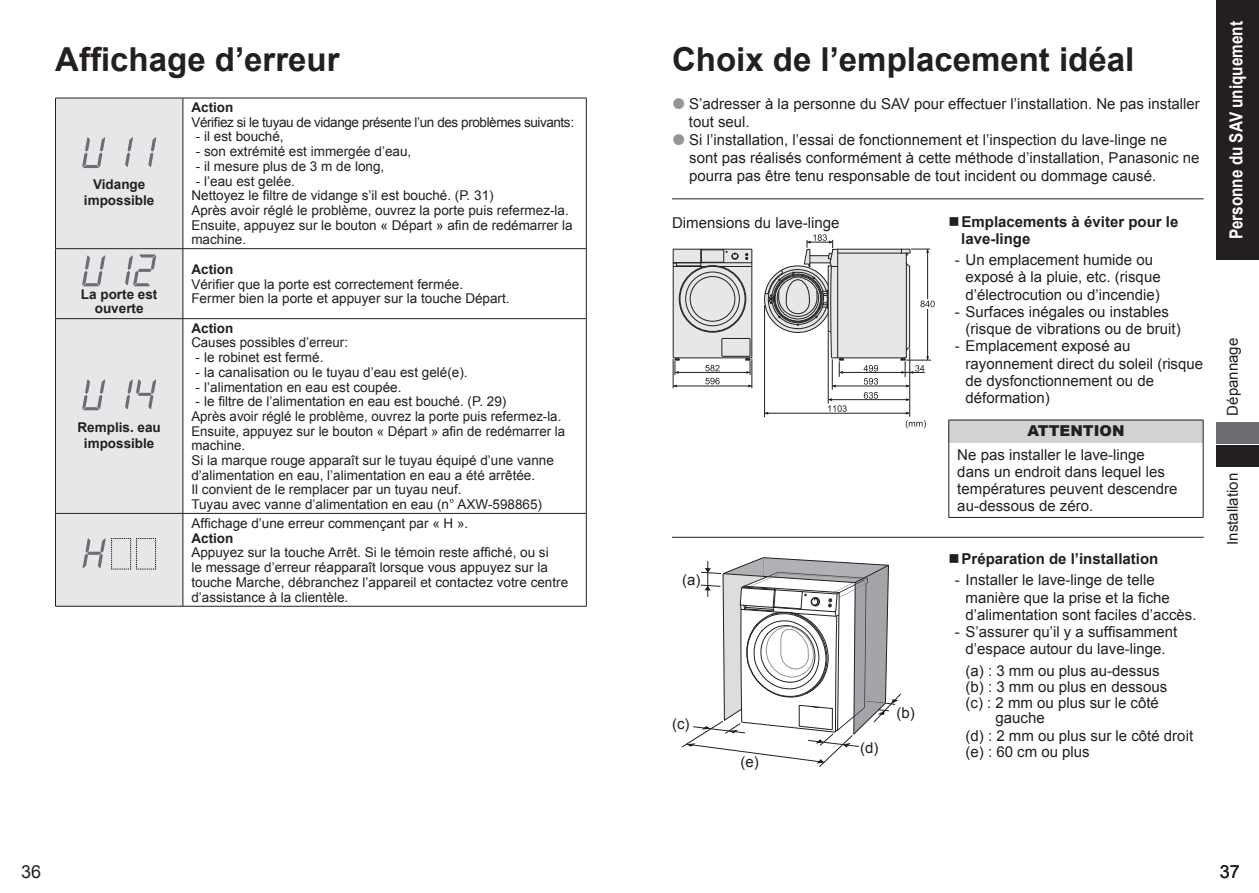
<style>
.page{position:relative;width:1259px;height:893px;background:#fff}
.page>*{position:absolute;margin:0;border:0;box-sizing:border-box;transform-origin:0 0}
.t1{font:700 33px "Arial";color:#231f20}
.t2{font:700 18px "Arial";color:#fff;scale:.85 1}
.t3{font:18px "Arial";color:#231f20}
.t4{font:15px/17.2px "Arial";color:#231f20}
.t5{font:700 15px/16.5px "Arial";color:#231f20}
.t6{font:900 15px "Arial";color:#231f20}
.t7{font:13.5px/14.7px "Arial";color:#231f20}
.t8{font:700 13.5px/16.5px "Arial";color:#231f20;text-align:center}
.t9{font:13.5px "Arial";letter-spacing:-.03em;color:#231f20}
</style>
<div class="page">
<div style="left:1216px;top:445px;width:43px;height:22px;background:#231f20"></div>
<div style="left:1216px;top:422px;width:43px;height:21px;background:#6c6d70"></div>
<div style="left:1216px;top:0;width:43px;height:259px;background:#231f20"></div>
<div style="left:673px;top:249px;width:79px;height:109px;background:#e6e7e9"></div>
<div style="left:673px;top:249px;width:79px;height:109px;border:1px solid #231f20"></div>
<div style="left:685px;top:272px;width:54px;height:54px;border:1px solid #231f20;border-radius:50%"></div>
<div style="left:690px;top:276px;width:45px;height:45px;border:1px solid #231f20;border-radius:50%"></div>
<div style="left:721px;top:338px;width:29px;height:18px;border:1px solid #231f20"></div>
<hr style="left:720px;top:266px;width:32px;height:1px;background:#231f20">
<svg style="left:745px;top:253px;width:3px;height:7px"></svg>
<div style="left:679px;top:265px;width:67px;height:67px;border:1px solid #231f20;border-radius:50%"></div>
<hr style="left:701px;top:262px;width:51px;height:1px;background:#231f20">
<div style="left:701px;top:250px;width:23px;height:12px;border:1px solid #231f20"></div>
<svg style="left:673px;top:249px;width:28px;height:17px"></svg>
<hr style="left:673px;top:266px;width:32px;height:1px;background:#231f20">
<svg style="left:726px;top:251px;width:12px;height:9px"></svg>
<hr style="left:675px;top:372px;width:75px;height:1px;background:#231f20">
<hr style="left:673px;top:386px;width:79px;height:1px;background:#231f20">
<svg style="left:673px;top:357px;width:7px;height:31px"></svg>
<svg style="left:745px;top:357px;width:7px;height:31px"></svg>
<svg style="left:705px;top:365px;width:14px;height:6px"></svg>
<svg style="left:705px;top:378px;width:14px;height:6px"></svg>
<svg style="left:764px;top:234px;width:170px;height:194px"></svg>
<svg style="left:681px;top:557px;width:220px;height:210px"></svg>
<div style="left:949px;top:420px;width:254px;height:23px;background:#d1d2d4"></div>
<hr style="left:948px;top:420px;width:255px;height:1px;background:#231f20">
<svg style="left:948px;top:420px;width:1px;height:23px"></svg>
<svg style="left:1202px;top:420px;width:1px;height:23px"></svg>
<hr style="left:948px;top:443px;width:1px;height:74px;background:#231f20">
<hr style="left:1202px;top:443px;width:1px;height:74px;background:#231f20">
<hr style="left:948px;top:517px;width:255px;height:1px;background:#231f20">
<hr style="left:672px;top:199px;width:531px;height:1px;background:#231f20">
<hr style="left:672px;top:537px;width:531px;height:1px;background:#231f20">
<div style="left:56px;top:99px;width:127px;height:507px;background:#e6e7e9"></div>
<hr style="left:55px;top:98px;width:128px;height:1px;background:#231f20">
<hr style="left:55px;top:98px;width:1px;height:150px;background:#231f20">
<hr style="left:183px;top:98px;width:403px;height:1px;background:#231f20">
<hr style="left:183px;top:98px;width:1px;height:150px;background:#231f20">
<hr style="left:586px;top:98px;width:1px;height:150px;background:#231f20">
<hr style="left:55px;top:248px;width:128px;height:1px;background:#231f20">
<hr style="left:55px;top:249px;width:1px;height:69px;background:#231f20">
<hr style="left:183px;top:248px;width:403px;height:1px;background:#231f20">
<hr style="left:183px;top:249px;width:1px;height:69px;background:#231f20">
<hr style="left:586px;top:249px;width:1px;height:69px;background:#231f20">
<hr style="left:55px;top:318px;width:128px;height:1px;background:#231f20">
<hr style="left:55px;top:319px;width:1px;height:194px;background:#231f20">
<hr style="left:183px;top:318px;width:403px;height:1px;background:#231f20">
<hr style="left:183px;top:319px;width:1px;height:194px;background:#231f20">
<hr style="left:586px;top:319px;width:1px;height:194px;background:#231f20">
<hr style="left:55px;top:513px;width:128px;height:1px;background:#231f20">
<hr style="left:55px;top:514px;width:1px;height:92px;background:#231f20">
<hr style="left:183px;top:513px;width:403px;height:1px;background:#231f20">
<hr style="left:183px;top:514px;width:1px;height:92px;background:#231f20">
<hr style="left:586px;top:514px;width:1px;height:92px;background:#231f20">
<hr style="left:55px;top:606px;width:128px;height:1px;background:#231f20">
<hr style="left:183px;top:606px;width:403px;height:1px;background:#231f20">
<svg style="left:148px;top:137px;width:8px;height:30px"></svg>
<svg style="left:125px;top:137px;width:8px;height:30px"></svg>
<svg style="left:82px;top:137px;width:23px;height:31px"></svg>
<svg style="left:125px;top:254px;width:31px;height:32px"></svg>
<svg style="left:82px;top:255px;width:23px;height:31px"></svg>
<svg style="left:125px;top:379px;width:31px;height:30px"></svg>
<svg style="left:82px;top:379px;width:23px;height:31px"></svg>
<svg style="left:83px;top:538px;width:73px;height:32px;background:#d1d2d4"></svg>
<h1 class="t1" style="left:55px;top:37px;width:286px">Affichage d’erreur</h1>
<h1 class="t1" style="left:672px;top:37px;width:464px">Choix de l’emplacement idéal</h1>
<p class="t4" style="left:689px;top:95px;width:512px;line-height:18px">S’adresser à la personne du SAV pour effectuer l’installation . Ne pas installer tout seul .<br>Si l’installation, l’essai de fonctionnement et l’inspection du lave-linge ne<br>sont pas réalisés conformément à cette méthode d’installation, Panasonic ne pourra pas être tenu responsable de tout incident ou dommage causé.</p>
<p class="t4" style="left:672px;top:214px;width:169px">Dimensions du lave-linge</p>
<p class="t8" style="left:191px;top:99px;width:43px">Action</p>
<p class="t9" style="left:191px;top:113px;width:384px">Vérifiez si le tuyau de vidange présente l’un des problèmes suivants:</p>
<p class="t7" style="left:196px;top:130px;width:90px">- il est bouché,</p>
<p class="t7" style="left:196px;top:144px;width:217px">- son extrémité est immergée d’eau,</p>
<p class="t7" style="left:196px;top:159px;width:190px">- il mesure plus de 3 m de long,</p>
<p class="t7" style="left:191px;top:174px;width:383px;text-indent:4px">- l’eau est gelée .<br>Nettoyez le filtre de vidange s’il est bouché. (P. 31)<br>Après avoir réglé le problème, ouvrez la porte puis refermez-la.<br>Ensuite, appuyez sur le bouton « Départ » afin de redémarrer la machine .</p>
<p class="t8" style="left:84px;top:176px;width:72px">Vidange impossible</p>
<p class="t5" style="left:961px;top:214px;width:219px">Emplacements à éviter pour le lave-linge</p>
<p class="t4" style="left:965px;top:251px;width:197px;text-indent:-11px">- Un emplacement humide ou exposé à la pluie, etc . (risque d’électrocution ou d’incendie)</p>
<p class="t4" style="left:965px;top:303px;width:217px;text-indent:-11px">- Surfaces inégales ou instables (risque de vibrations ou de bruit)</p>
<p class="t4" style="left:965px;top:338px;width:239px;text-indent:-11px">- Emplacement exposé au rayonnement direct du soleil (risque de dysfonctionnement ou de déformation)</p>
<p class="t6" style="left:1027px;top:420px;width:99px">ATTENTION</p>
<p class="t4" style="left:957px;top:446px;width:222px">Ne pas installer le lave-linge dans un endroit dans lequel les températures peuvent descendre au-dessous de zéro .</p>
<p class="t8" style="left:191px;top:261px;width:43px">Action</p>
<p class="t7" style="left:191px;top:277px;width:320px">Vérifier que la porte est correctement fermée.<br>Fermer bien la porte et appuyer sur la touche Départ.</p>
<p class="t8" style="left:81px;top:288px;width:78px;line-height:13.5px">La porte est ouverte</p>
<p class="t8" style="left:191px;top:320px;width:43px">Action</p>
<p class="t7" style="left:191px;top:335px;width:158px">Causes possibles d’erreur:</p>
<p class="t7" style="left:196px;top:350px;width:129px">- le robinet est fermé.</p>
<p class="t7" style="left:196px;top:365px;width:273px">- la canalisation ou le tuyau d’eau est gelé(e) .</p>
<p class="t7" style="left:196px;top:380px;width:207px">- l’alimentation en eau est coupée .</p>
<p class="t7" style="left:191px;top:394px;width:375px;text-indent:4px">- le filtre de l’alimentation en eau est bouché. (P . 29)<br>Après avoir réglé le problème, ouvrez la porte puis refermez-la.<br>Ensuite, appuyez sur le bouton « Départ » afin de redémarrer la machine .<br>Si la marque rouge apparaît sur le tuyau équipé d’une vanne d’alimentation en eau, l’alimentation en eau a été arrêtée .<br>Il convient de le remplacer par un tuyau neuf .<br>Tuyau avec vanne d’alimentation en eau (n° AXW-598865)</p>
<p class="t7" style="left:191px;top:516px;width:278px">Affichage d’une erreur commençant par « H ».</p>
<p class="t8" style="left:191px;top:530px;width:43px">Action</p>
<p class="t7" style="left:191px;top:545px;width:378px">Appuyez sur la touche Arrêt. Si le témoin reste affiché, ou si<br>le message d’erreur réapparaît lorsque vous appuyez sur la touche Marche, débranchez l’appareil et contactez votre centre d’assistance à la clientèle .</p>
<p class="t8" style="left:78px;top:419px;width:85px">Remplis. eau impossible</p>
<p class="t5" style="left:961px;top:551px;width:198px">Préparation de l’installation</p>
<p class="t4" style="left:965px;top:571px;width:232px;text-indent:-11px">- Installer le lave-linge de telle manière que la prise et la fiche d’alimentation sont faciles d’accès .</p>
<p class="t4" style="left:955px;top:623px;width:224px;text-align:center">- S’assurer qu’il y a suffisamment d’espace autour du lave-linge .</p>
<p class="t4" style="left:965px;top:662px;width:196px">(a) : 3 mm ou plus au-dessus</p>
<p class="t4" style="left:965px;top:678px;width:203px">(b) : 3 mm ou plus en dessous</p>
<p class="t4" style="left:965px;top:694px;width:195px">(c) : 2 mm ou plus sur le côté</p>
<p class="t4" style="left:995px;top:709px;width:51px">gauche</p>
<p class="t4" style="left:965px;top:728px;width:229px;line-height:15.8px">(d) : 2 mm ou plus sur le côté droit (e) : 60 cm ou plus</p>
<p class="t4" style="left:682px;top:571px;width:20px">(a)</p>
<p class="t4" style="left:896px;top:704px;width:20px">(b)</p>
<p class="t4" style="left:672px;top:715px;width:19px">(c)</p>
<p class="t4" style="left:860px;top:739px;width:20px">(d)</p>
<p class="t4" style="left:740px;top:754px;width:20px">(e)</p>
<h2 class="t2" style="left:1224px;top:239px;width:258px;rotate:-90deg">Personne du SAV uniquement</h2>
<p class="t4" style="left:1224px;top:416px;width:79px;rotate:-90deg">Dépannage</p>
<p class="t4" style="left:1224px;top:545px;width:73px;rotate:-90deg">Installation</p>
<h2 class="t3" style="left:21px;top:859px;width:22px">36</h2>
<h2 class="t3" style="left:1219px;top:859px;width:22px">37</h2>
</div>
